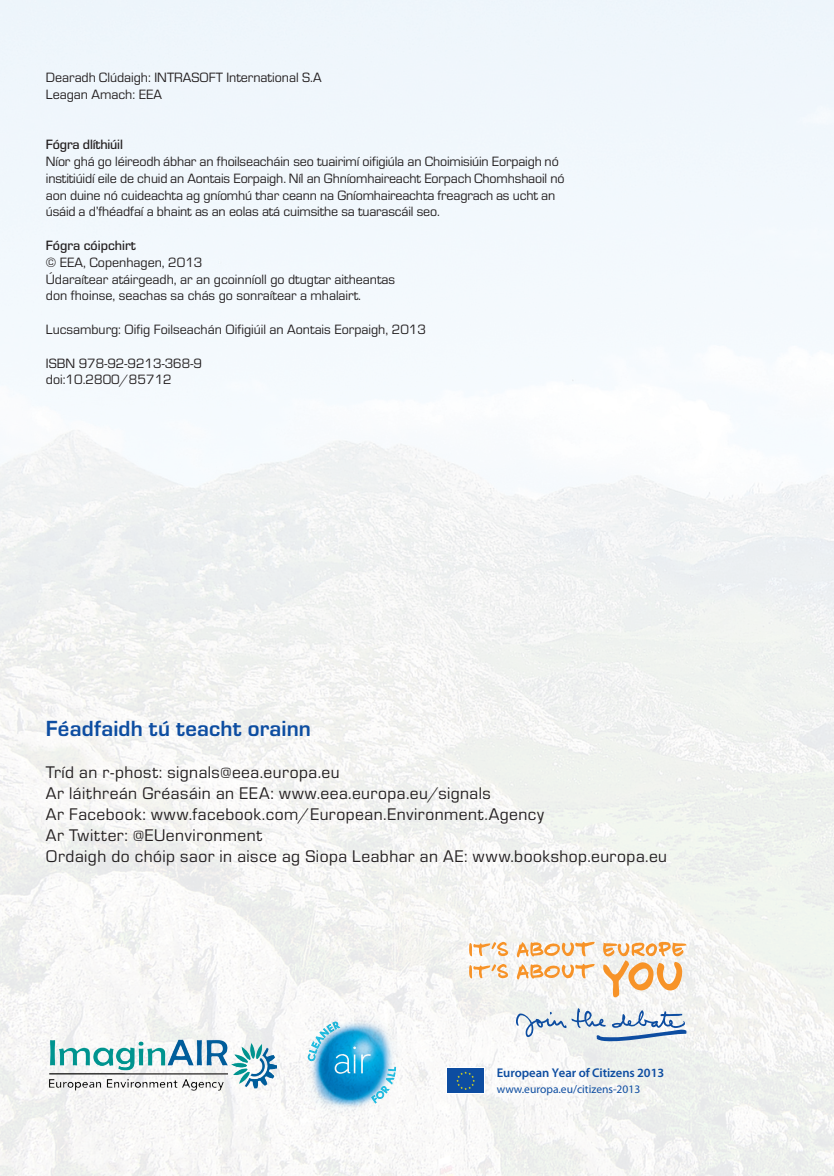
<style>
.page{position:relative;width:834px;height:1176px;background:#fff}
.page>*{position:absolute;margin:0;border:0;box-sizing:border-box;transform-origin:0 0}
.Edition_page_large_h{font:700 22.75px "Eurostile OT";letter-spacing:.01em;color:#0d4da1}
.Edition_page_-_body{font:17.5px/21px "Eurostile OT";letter-spacing:.025em;color:#231f20}
.Edition_Page{font:14px/16.8px "Eurostile OT";letter-spacing:-.01em;color:#231f20}
.Edition_Page-2{font:500 14px "Eurostile OT";color:#231f20}
.t1{font:600 12.6px "Myriad Pro";letter-spacing:-.005em;color:#0d4da1}
.t2{font:11.55px "Myriad Pro";color:#0d4da1}
.s1{font-weight:500}
</style>
<div class="page">
<div style="left:0;top:0;width:833px;height:1176px;background:#f2f6f9"></div>
<img style="left:48px;top:1008px;width:228px;height:114px">
<img style="left:300px;top:1013px;width:102px;height:102px">
<svg style="left:308px;top:1022px;width:88px;height:81px"></svg>
<div style="left:446px;top:1068px;width:39px;height:26px;background:#fff"></div>
<div style="left:447px;top:1068px;width:37px;height:25px;background:#0d4da1"></div>
<svg style="left:456px;top:1071px;width:19px;height:19px"></svg>
<svg style="left:468px;top:941px;width:40px;height:16px"></svg>
<svg style="left:601px;top:941px;width:85px;height:56px"></svg>
<svg style="left:516px;top:941px;width:78px;height:16px"></svg>
<svg style="left:468px;top:963px;width:40px;height:16px"></svg>
<svg style="left:516px;top:963px;width:78px;height:16px"></svg>
<svg style="left:514px;top:1008px;width:172px;height:33px"></svg>
<p class="Edition_Page" style="left:46px;top:69px;width:277px">Dearadh Clúdaigh: INTRASOFT International S.A</p>
<p class="Edition_Page" style="left:46px;top:86px;width:117px">Leagan Amach: EEA</p>
<p class="Edition_Page" style="left:46px;top:136px;width:520px"><span class="s1">Fógra dlíthiúil<br></span>Níor ghá go léireodh ábhar an fhoilseacháin seo tuairimí oifigiúla an Choimisiúin Eorpaigh nó institiúidí eile de chuid an Aontais Eorpaigh. Níl an Ghníomhaireacht Eorpach Chomhshaoil nó aon duine nó cuideachta ag gníomhú thar ceann na Gníomhaireachta freagrach as ucht an úsáid a d’fhéadfaí a bhaint as an eolas atá cuimsithe sa tuarascáil seo.</p>
<p class="Edition_Page-2" style="left:46px;top:238px;width:91px">Fógra cóipchirt</p>
<p class="Edition_Page" style="left:46px;top:254px;width:158px">© EEA, Copenhagen, 2013</p>
<p class="Edition_Page" style="left:46px;top:271px;width:351px">Údaraítear atáirgeadh, ar an gcoinníoll go dtugtar aitheantas</p>
<p class="Edition_Page" style="left:46px;top:288px;width:316px">don fhoinse, seachas sa chás go sonraítear a mhalairt.</p>
<p class="Edition_Page" style="left:46px;top:321px;width:381px">Lucsamburg: Oifig Foilseachán Oifigiúil an Aontais Eorpaigh, 2013</p>
<p class="Edition_Page" style="left:46px;top:355px;width:157px">ISBN 978-92-9213-368-9</p>
<p class="Edition_Page" style="left:46px;top:372px;width:127px">doi:10.2800/85712</p>
<p class="Edition_page_large_h" style="left:46px;top:715px;width:266px">Féadfaidh tú teacht orainn</p>
<p class="Edition_page_-_body" style="left:46px;top:762px;width:622px">Tríd an r-phost: signals@eea.europa.eu<br>Ar láithreán Gréasáin an EEA: www.eea.europa.eu/signals<br>Ar Facebook: www.facebook.com/European.Environment.Agency<br>Ar Twitter: @EUenvironment<br>Ordaigh do chóip saor in aisce ag Siopa Leabhar an AE: www.bookshop.europa.eu</p>
<p class="t1" style="left:496px;top:1065px;width:169px">European Year of Citizens 2013</p>
<p class="t2" style="left:496px;top:1081px;width:145px">www.europa.eu/citizens-2013</p>
</div>
